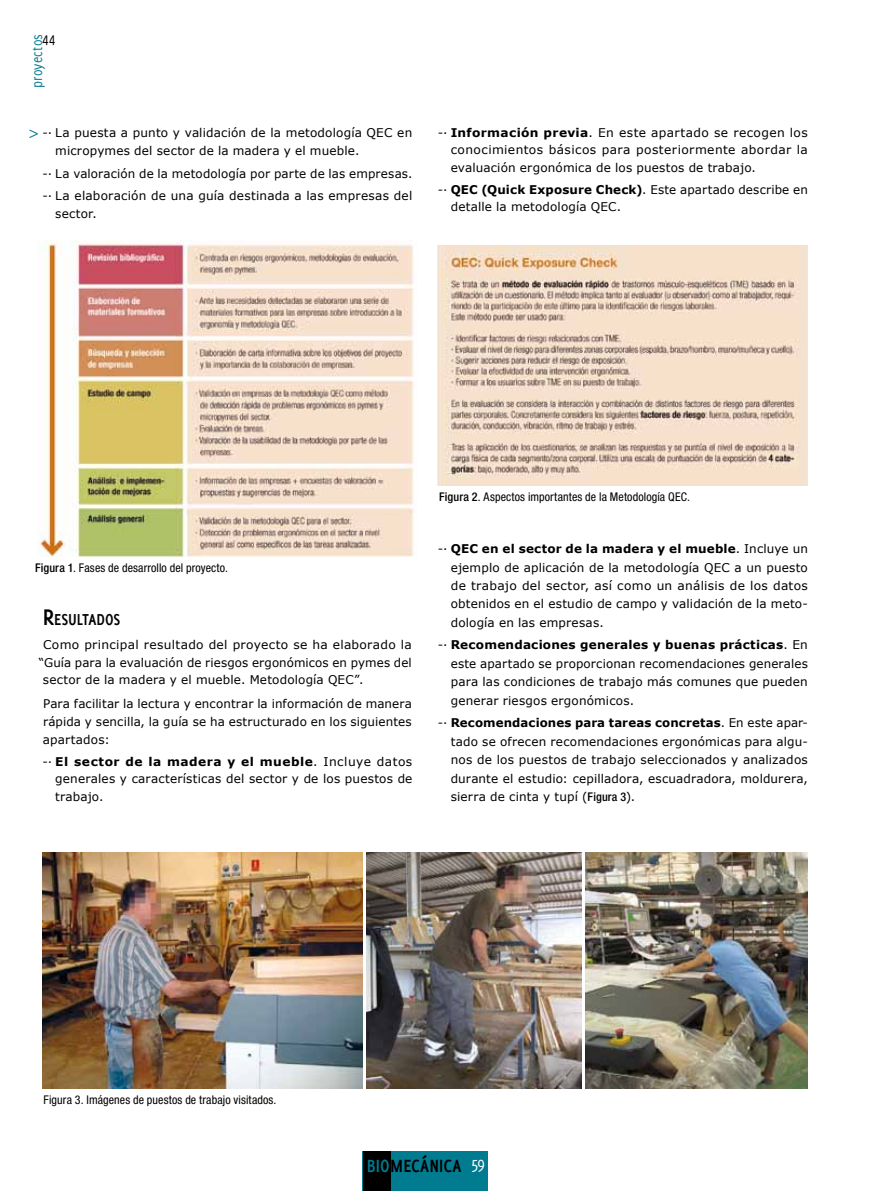
<style>
.page{position:relative;width:893px;height:1191px;background:#fff}
.page>*{position:absolute;margin:0;border:0;box-sizing:border-box;transform-origin:0 0}
.t1{font:700 19.35px "Delicious";letter-spacing:.005em;color:#000;scale:.91 1}
.t2{font:700 17.4px "Delicious";letter-spacing:-.005em;color:#000;scale:.91 1}
.t3{font:condensed 16.5px "Helvetica Neue LT";color:#007b8f}
.t4{font:15.6px "Delicious";letter-spacing:.01em;color:#007b8f;scale:.87 1}
.t5{font:15.6px "Delicious";color:#000;scale:.87 1}
.t6{font:12px/18.5px "Verdana";letter-spacing:.015em;color:#000;text-align:justify}
.t7{font:condensed 12px "Helvetica Neue LT";letter-spacing:.01em;color:#000}
.s1{font-weight:700}
.s2{font-weight:500}
.s3{font-size:24.75px}
.s4{font-family:"Helvetica Neue LT";font-weight:500;font-stretch:condensed}
.s5{color:#007b8f}
</style>
<div class="page">
<div style="left:363px;top:1151px;width:125px;height:40px;background:#007b8f"></div>
<div style="left:363px;top:1151px;width:27px;height:40px;background:#000"></div>
<img style="left:37px;top:240px;width:378px;height:316px">
<img style="left:438px;top:246px;width:370px;height:239px">
<img style="left:43px;top:852px;width:320px;height:236px">
<img style="left:367px;top:852px;width:214px;height:236px">
<img style="left:585px;top:852px;width:223px;height:236px">
<h3 class="t4" style="left:28px;top:88px;width:63px;rotate:-90deg">proyectos</h3>
<h3 class="t5" style="left:43px;top:30px;width:16px">44</h3>
<p class="t6" style="left:55px;top:123px;width:358px;text-indent:-13px">-· La puesta a punto y validación de la metodología QEC en micropymes del sector de la madera y el mueble.</p>
<p class="t6" style="left:43px;top:161px;width:371px;line-height:22.5px">-· La valoración de la metodología por parte de las empresas. -· La elaboración de una guía destinada a las empresas del</p>
<p class="t6" style="left:55px;top:204px;width:43px">sector.</p>
<h3 class="t3" style="left:29px;top:123px;width:11px">&gt;</h3>
<p class="t6" style="left:451px;top:123px;width:359px;line-height:17.5px;text-indent:-13px">-· <span class="s1">Información previa</span>. En este apartado se recogen los conocimientos básicos para posteriormente abordar la evaluación ergonómica de los puestos de trabajo.</p>
<p class="t6" style="left:451px;top:180px;width:359px;line-height:17.5px;text-indent:-13px">-· <span class="s1">QEC (Quick Exposure Check)</span>. Este apartado describe en detalle la metodología QEC.</p>
<p class="t7" style="left:35px;top:561px;width:195px"><span class="s2">Figura 1</span>. Fases de desarrollo del proyecto.</p>
<h2 class="t2" style="left:43px;top:609px;width:87px"><span class="s3">R</span>ESULTADOS</h2>
<p class="t6" style="left:43px;top:635px;width:370px">Como principal resultado del proyecto se ha elaborado la</p>
<p class="t6" style="left:39px;top:653px;width:375px">“Guía para la evaluación de riesgos ergonómicos en pymes del</p>
<p class="t6" style="left:43px;top:670px;width:322px">sector de la madera y el mueble. Metodología QEC”.</p>
<p class="t6" style="left:43px;top:695px;width:370px;line-height:17.7px">Para facilitar la lectura y encontrar la información de manera rápida y sencilla, la guía se ha estructurado en los siguientes apartados:</p>
<p class="t6" style="left:55px;top:752px;width:359px;line-height:17.7px;text-indent:-13px">-· <span class="s1">El sector de la madera y el mueble</span>. Incluye datos generales y características del sector y de los puestos de trabajo.</p>
<p class="t7" style="left:439px;top:490px;width:253px"><span class="s2">Figura 2</span>. Aspectos importantes de la Metodología QEC.</p>
<p class="t6" style="left:451px;top:539px;width:359px;text-indent:-13px">-· <span class="s1">QEC en el sector de la madera y el mueble</span>. Incluye un ejemplo de aplicación de la metodología QEC a un puesto de trabajo del sector, así como un análisis de los datos obtenidos en el estudio de campo y validación de la meto&shy;dología en las empresas.</p>
<p class="t6" style="left:451px;top:635px;width:359px;text-indent:-13px">-· <span class="s1">Recomendaciones generales y buenas prácticas</span>. En este apartado se proporcionan recomendaciones generales para las condiciones de trabajo más comunes que pueden generar riesgos ergonómicos.</p>
<p class="t6" style="left:451px;top:713px;width:359px;text-indent:-13px">-· <span class="s1">Recomendaciones para tareas concretas</span>. En este apar&shy;tado se ofrecen recomendaciones ergonómicas para algu&shy;nos de los puestos de trabajo seleccionados y analizados durante el estudio: cepilladora, escuadradora, moldurera, sierra de cinta y tupí (<span class="s4">Figura 3</span>).</p>
<p class="t7" style="left:44px;top:1093px;width:234px">Figura 3. Imágenes de puestos de trabajo visitados.</p>
<h1 class="t1" style="left:367px;top:1154px;width:131px"><span class="s5">BIO</span>MECÁNICA <sup>59</sup></h1>
</div>
